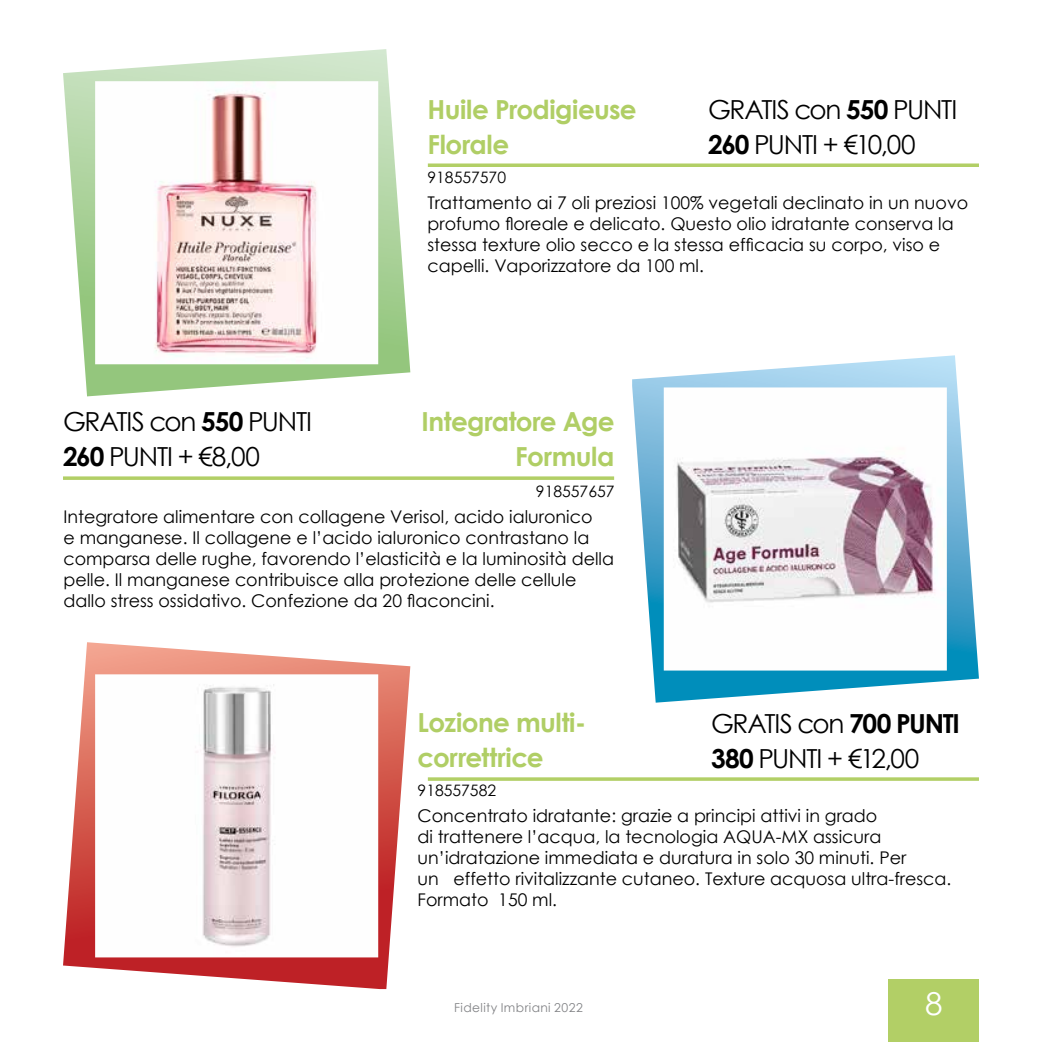
<style>
.page{position:relative;width:1042px;height:1042px;background:#fff}
.page>*{position:absolute;margin:0;border:0;box-sizing:border-box;transform-origin:0 0}
.t1{font:31.5px "Century Gothic";color:#fff}
.t2{font:26.25px/35px "Century Gothic";letter-spacing:-.045em;color:#000}
.t3{font:700 26.25px/35px "Century Gothic";letter-spacing:-.02em;color:#b0ce65}
.t4{font:17.5px/21px "Century Gothic";color:#000}
.t5{font:15.75px "Century Gothic";color:#000}
.t6{font:12.25px "Century Gothic";letter-spacing:.035em;color:#818285}
.s1{font-weight:700}
</style>
<div class="page">
<svg style="left:632px;top:355px;width:347px;height:348px"></svg>
<svg style="left:63px;top:642px;width:347px;height:347px"></svg>
<svg style="left:63px;top:49px;width:347px;height:347px"></svg>
<div style="left:888px;top:979px;width:91px;height:63px;background:#b2cf66"></div>
<svg style="left:428px;top:163px;width:551px;height:4px;background:#bbd478"></svg>
<svg style="left:63px;top:476px;width:551px;height:4px;background:#bbd478"></svg>
<svg style="left:428px;top:777px;width:551px;height:4px;background:#bbd478"></svg>
<h2 class="t3" style="left:427px;top:91px;width:211px">Huile Prodigieuse<br>Florale</h2>
<p class="t5" style="left:427px;top:166px;width:80px">918557570</p>
<h2 class="t2" style="left:708px;top:92px;width:251px">GRATIS con <span class="s1">550</span> PUNTI<br><span class="s1">260</span> PUNTI + €10,00</h2>
<h2 class="t2" style="left:63px;top:404px;width:251px">GRATIS con <span class="s1">550</span> PUNTI<br><span class="s1">260</span> PUNTI + €8,00</h2>
<p class="t4" style="left:427px;top:192px;width:542px">Trattamento ai 7 oli preziosi 100% vegetali declinato in un nuovo profumo floreale e delicato. Questo olio idratante conserva la stessa texture olio secco e la stessa efficacia su corpo, viso e capelli. Vaporizzatore da 100 ml.</p>
<h2 class="t3" style="left:422px;top:403px;width:194px;text-align:right">Integratore Age<br>Formula</h2>
<p class="t5" style="left:536px;top:480px;width:80px">918557657</p>
<p class="t4" style="left:63px;top:505px;width:552px">Integratore alimentare con collagene Verisol, acido ialuronico<br>e manganese. Il collagene e l’acido ialuronico contrastano la comparsa delle rughe, favorendo l’elasticità e la luminosità della pelle. Il manganese contribuisce alla protezione delle cellule dallo stress ossidativo. Confezione da 20 flaconcini.</p>
<h2 class="t3" style="left:417px;top:704px;width:170px">Lozione multi&shy;correttrice</h2>
<p class="t5" style="left:418px;top:779px;width:80px">918557582</p>
<p class="t4" style="left:418px;top:805px;width:535px">Concentrato idratante: grazie a principi attivi in grado<br>di trattenere l’acqua, la tecnologia AQUA-MX assicura un’idratazione immediata e duratura in solo 30 minuti. Per<br>un effetto rivitalizzante cutaneo. Texture acquosa ultra-fresca.<br>Formato 150 ml.</p>
<h2 class="t2" style="left:711px;top:705px;width:250px">GRATIS con <span class="s1">700 PUNTI<br>380</span> PUNTI + €12,00</h2>
<p class="t6" style="left:454px;top:999px;width:130px">Fidelity Imbriani 2022</p>
<h1 class="t1" style="left:925px;top:981px;width:19px">8</h1>
</div>
